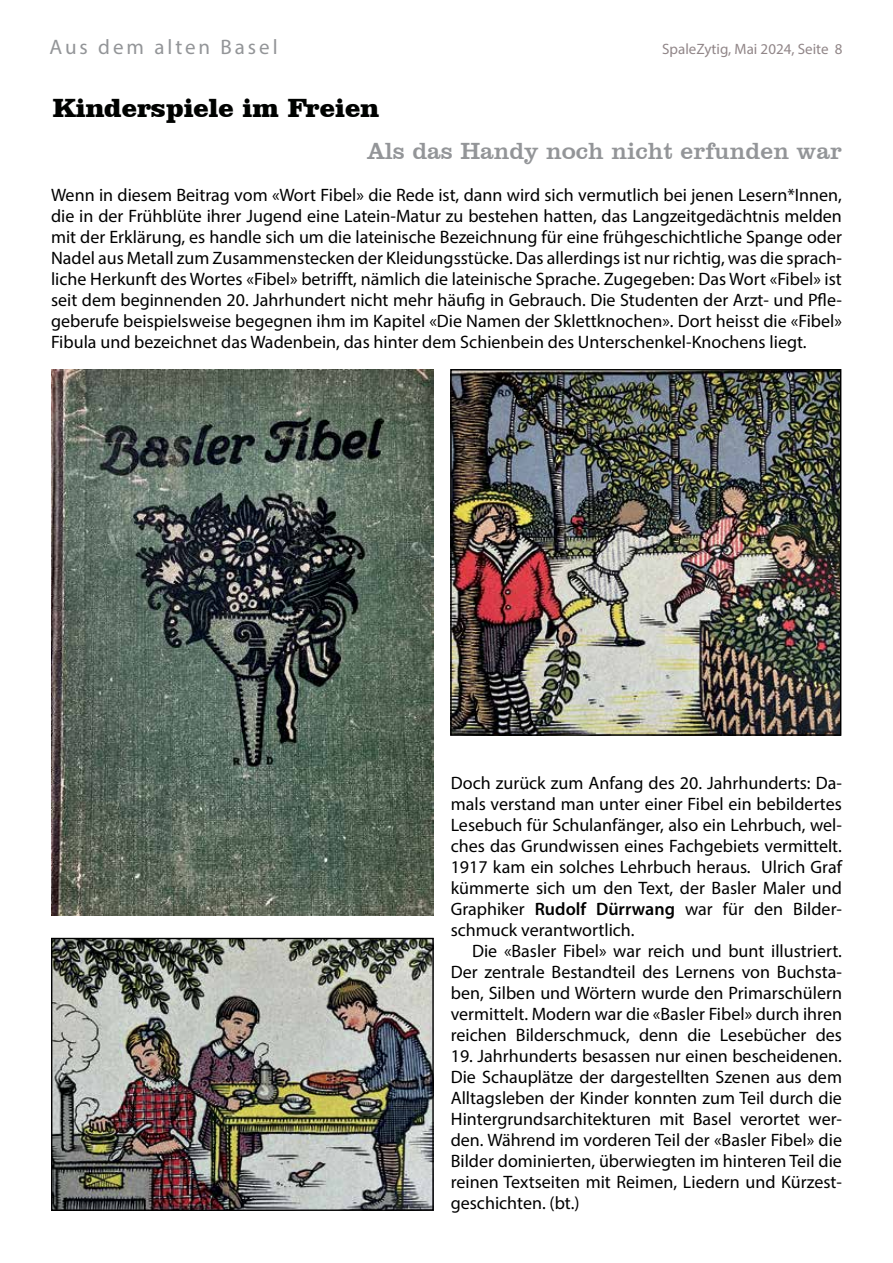
<style>
.page{position:relative;width:893px;height:1263px;background:#fff}
.page>*{position:absolute;margin:0;border:0;box-sizing:border-box;transform-origin:0 0}
.t1{font:900 27px "Clarendon BT";color:#000200}
.t2{font:24px "Clarendon BT";color:#939598}
.t3{font:21px "Myriad Pro";letter-spacing:.14em;color:#939598}
.t4{font:18px/21px "Myriad Pro";color:#000;text-align:justify}
.t5{font:15px "Myriad Pro";color:#918688}
.s1{font-weight:600}
</style>
<div class="page">
<img style="left:51px;top:369px;width:383px;height:546px">
<img style="left:452px;top:371px;width:387px;height:363px">
<div style="left:450px;top:369px;width:391px;height:367px;border:1px solid #000"></div>
<img style="left:53px;top:940px;width:379px;height:269px">
<div style="left:51px;top:938px;width:383px;height:273px;border:1px solid #000"></div>
<p class="t3" style="left:50px;top:34px;width:230px">Aus dem alten Basel</p>
<h1 class="t1" style="left:53px;top:91px;width:328px">Kinderspiele im Freien</h1>
<p class="t5" style="left:662px;top:40px;width:182px">SpaleZytig, Mai 2024, Seite 8</p>
<h2 class="t2" style="left:367px;top:136px;width:476px">Als das Handy noch nicht erfunden war</h2>
<p class="t4" style="left:51px;top:184px;width:792px">Wenn in diesem Beitrag vom «Wort Fibel» die Rede ist, dann wird sich vermutlich bei jenen Lesern*Innen, die in der Frühblüte ihrer Jugend eine Latein-Matur zu bestehen hatten, das Langzeitgedächtnis melden mit der Erklärung, es handle sich um die lateinische Bezeichnung für eine frühgeschichtliche Spange oder Nadel aus Metall zum Zusammenstecken der Kleidungsstücke. Das allerdings ist nur richtig, was die sprach&shy;liche Herkunft des Wortes «Fibel» betrifft, nämlich die lateinische Sprache. Zugegeben: Das Wort «Fibel» ist seit dem beginnenden 20. Jahrhundert nicht mehr häufig in Gebrauch. Die Studenten der Arzt- und Pfle&shy;geberufe beispielsweise begegnen ihm im Kapitel «Die Namen der Sklettknochen». Dort heisst die «Fibel» Fibula und bezeichnet das Wadenbein, das hinter dem Schienbein des Unterschenkel-Knochens liegt.</p>
<p class="t4" style="left:451px;top:772px;width:393px">Doch zurück zum Anfang des 20. Jahrhunderts: Da&shy;mals verstand man unter einer Fibel ein bebildertes Lesebuch für Schulanfänger, also ein Lehrbuch, wel&shy;ches das Grundwissen eines Fachgebiets vermittelt.<br>1917 kam ein solches Lehrbuch heraus. Ulrich Graf kümmerte sich um den Text, der Basler Maler und Graphiker <span class="s1">Rudolf Dürrwang</span> war für den Bilder&shy;schmuck verantwortlich.</p>
<p class="t4" style="left:451px;top:940px;width:393px;text-indent:21px">Die «Basler Fibel» war reich und bunt illustriert.<br>Der zentrale Bestandteil des Lernens von Buchsta&shy;ben, Silben und Wörtern wurde den Primarschülern vermittelt. Modern war die «Basler Fibel» durch ihren reichen Bilderschmuck, denn die Lesebücher des</p>
<p class="t4" style="left:451px;top:1045px;width:393px">19. Jahrhunderts besassen nur einen bescheidenen.<br>Die Schauplätze der dargestellten Szenen aus dem Alltagsleben der Kinder konnten zum Teil durch die Hintergrundsarchitekturen mit Basel verortet wer&shy;den. Während im vorderen Teil der «Basler Fibel» die Bilder dominierten, überwiegten im hinteren Teil die reinen Textseiten mit Reimen, Liedern und Kürzest&shy;geschichten. (bt.)</p>
</div>
